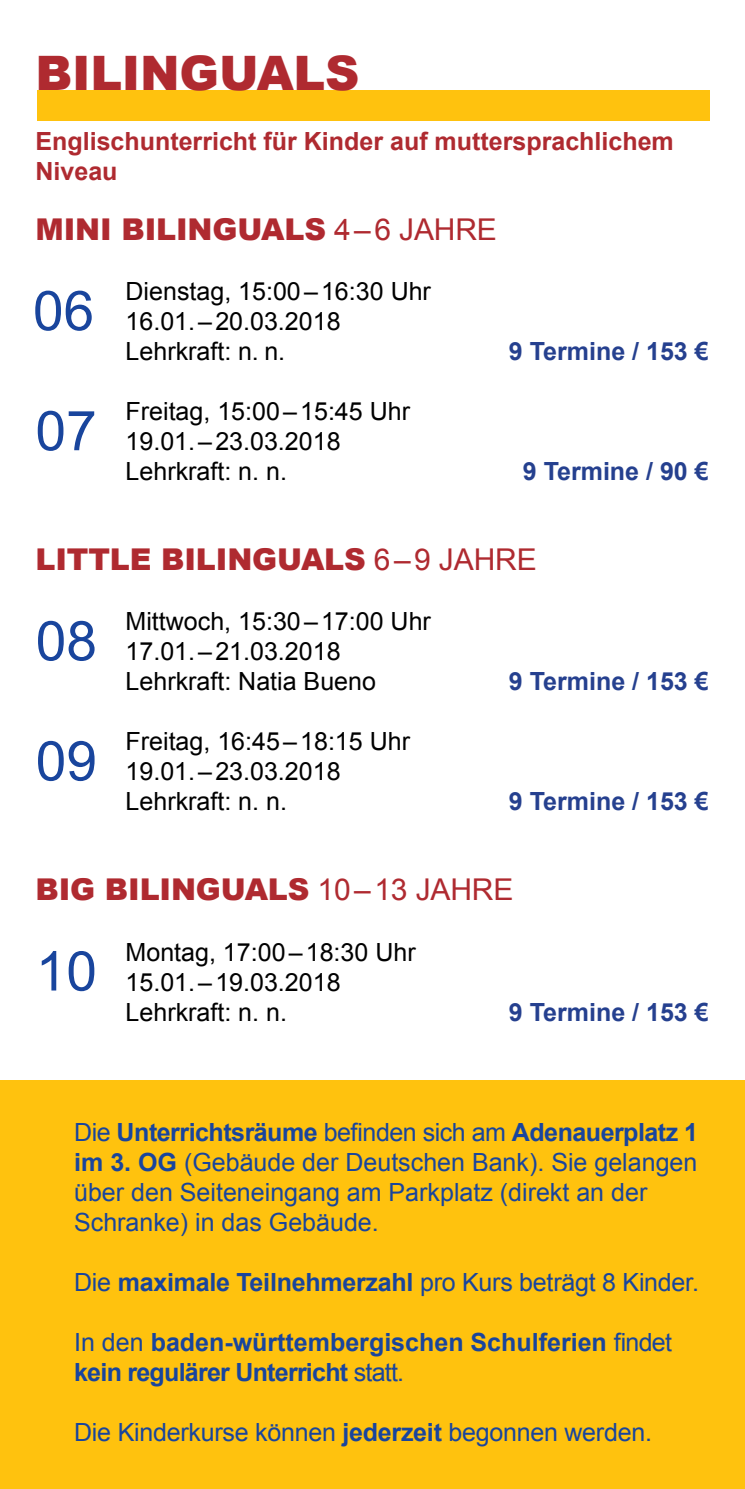
<style>
.page{position:relative;width:745px;height:1489px;background:#fff}
.page>*{position:absolute;margin:0;border:0;box-sizing:border-box;transform-origin:0 0}
.t1{font:55px/120px "Arial";color:#19459d}
.t2{font:900 47.5px "Arial";color:#af2a30}
.t3{font:900 30px "Arial";letter-spacing:-.005em;color:#af2a30}
.t4{font:25px/30px "Arial";color:#000}
.t5{font:25px/30px "Arial";color:#19459d}
.t6{font:700 25px/30px "Arial";color:#19459d}
.t7{font:700 25px "Arial";color:#25408f}
.t8{font:700 25px/30px "Arial";color:#af2a30}
.s1{font-weight:400}
.s2{font-weight:700}
</style>
<div class="page">
<div style="left:37px;top:90px;width:672px;height:30px;background:#ffc20e"></div>
<div style="left:0;top:1080px;width:744px;height:408px;background:#ffc20e"></div>
<h2 class="t2" style="left:35px;top:39px;width:68px">BILINGU</h2>
<h2 class="t2" style="left:256px;top:39px;width:68px">ALS</h2>
<p class="t8" style="left:35px;top:127px;width:639px">Englischunterricht für Kinder auf muttersprachlichem<br>Niveau</p>
<p class="t3" style="left:35px;top:208px;width:462px">MINI BILINGUALS <span class="s1">4–6 Jahre</span></p>
<h1 class="t1" style="left:33px;top:251px;width:63px">06</h1>
<h1 class="t1" style="left:35px;top:371px;width:63px">07</h1>
<p class="t4" style="left:125px;top:276px;width:307px">Dienstag, 15:00–16:30 Uhr<br>16.01.–20.03.2018<br>Lehrkraft: n. n.</p>
<p class="t4" style="left:125px;top:396px;width:286px">Freitag, 15:00–15:45 Uhr<br>19.01.–23.03.2018<br>Lehrkraft: n. n.</p>
<p class="t7" style="left:508px;top:335px;width:201px">9 Termine / 153 €</p>
<p class="t7" style="left:522px;top:455px;width:187px">9 Termine / 90 €</p>
<p class="t3" style="left:35px;top:538px;width:502px">LITTLE BILINGUALS <span class="s1">6–9 Jahre</span></p>
<h1 class="t1" style="left:36px;top:581px;width:63px">08<br>09</h1>
<p class="t4" style="left:125px;top:606px;width:307px">Mittwoch, 15:30–17:00 Uhr<br>17.01.–21.03.2018<br>Lehrkraft: Natia Bueno</p>
<p class="t4" style="left:125px;top:726px;width:286px">Freitag, 16:45–18:15 Uhr<br>19.01.–23.03.2018<br>Lehrkraft: n. n.</p>
<p class="t7" style="left:508px;top:665px;width:201px">9 Termine / 153 €</p>
<p class="t7" style="left:508px;top:785px;width:201px">9 Termine / 153 €</p>
<p class="t3" style="left:35px;top:868px;width:479px">BIG BILINGUALS <span class="s1">10–13 Jahre</span></p>
<h1 class="t1" style="left:36px;top:911px;width:63px">10</h1>
<p class="t4" style="left:125px;top:936px;width:292px">Montag, 17:00–18:30 Uhr<br>15.01.–19.03.2018<br>Lehrkraft: n. n.</p>
<p class="t7" style="left:508px;top:995px;width:201px">9 Termine / 153 €</p>
<p class="t5" style="left:74px;top:1116px;width:625px">Die <span class="s2">Unterrichtsräume</span> befinden sich am <span class="s2">Adenauerplatz 1 im 3. OG</span> (Gebäude der Deutschen Bank). Sie gelangen über den Seiteneingang am Parkplatz (direkt an der Schranke) in das Gebäude.</p>
<p class="t5" style="left:74px;top:1266px;width:626px">Die <span class="s2">maximale Teilnehmerzahl</span> pro Kurs beträgt 8 Kinder.</p>
<p class="t6" style="left:74px;top:1327px;width:599px"><span class="s1">In den</span> baden-württembergischen Schulferien <span class="s1">findet </span>kein regulärer Unterricht <span class="s1">statt.</span></p>
<p class="t5" style="left:74px;top:1416px;width:579px">Die Kinderkurse können <span class="s2">jederzeit</span> begonnen werden.</p>
</div>
